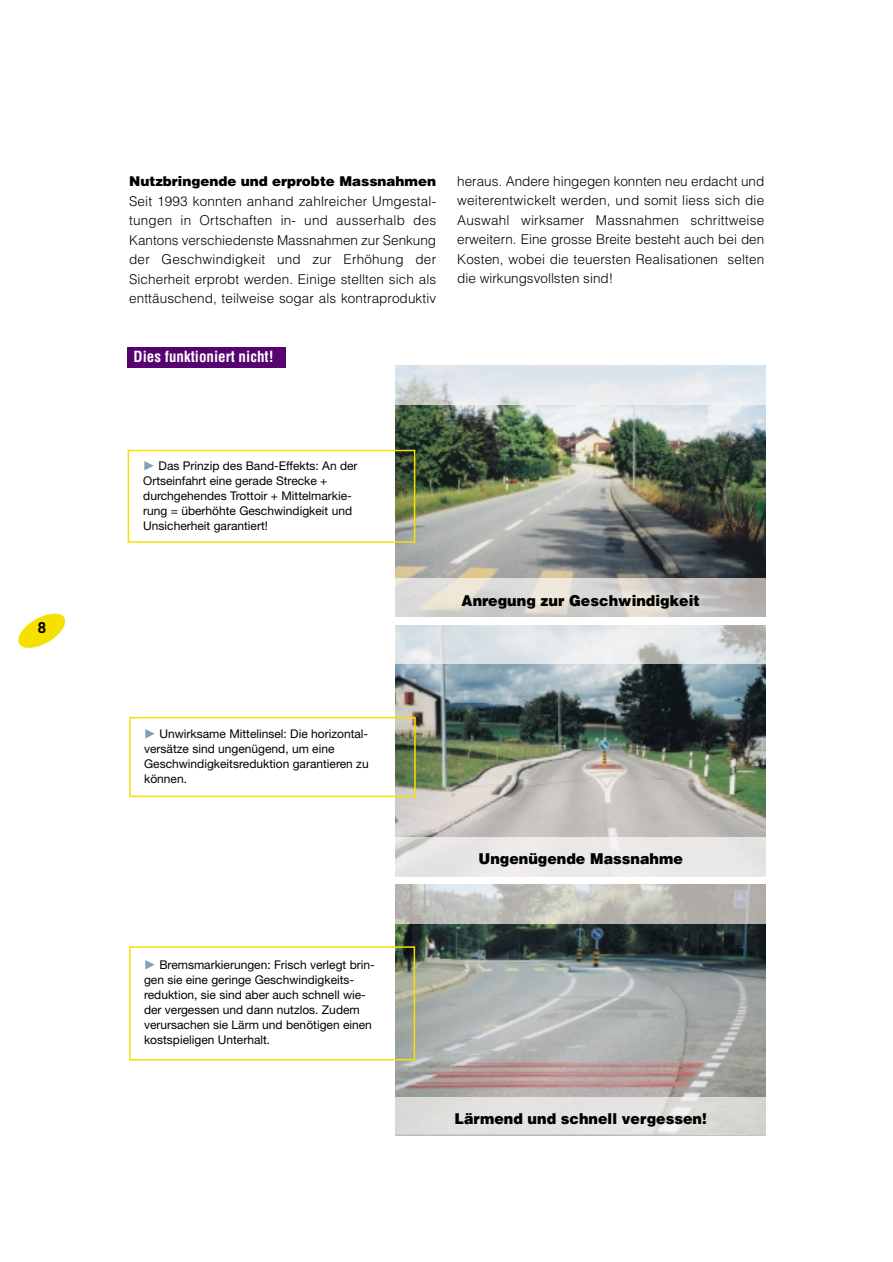
<style>
.page{position:relative;width:893px;height:1262px;background:#fff}
.page>*{position:absolute;margin:0;border:0;box-sizing:border-box;transform-origin:0 0}
.t1{font:900 15px "Helvetica";color:#000;scale:.95 1}
.t2{font:700 condensed 15px "Helvetica";color:#fff}
.t3{font:700 15px "Trade Gothic";color:#000}
.t4{font:300 13.5px/19.5px "Helvetica";letter-spacing:.01em;color:#000;text-align:justify}
.t5{font:900 13.5px "Helvetica";color:#000}
.t6{font:12px/15px "Helvetica Neue";color:#000}
.s1{font-family:"European Pi Four";color:#83a0b4}
</style>
<div class="page">
<img style="left:395px;top:404px;width:370px;height:174px">
<img style="left:395px;top:923px;width:370px;height:174px">
<img style="left:395px;top:663px;width:370px;height:175px">
<svg style="left:395px;top:366px;width:370px;height:38px;background:#e0e5ea"></svg>
<svg style="left:395px;top:578px;width:370px;height:39px;background:#d4d1cc"></svg>
<svg style="left:416px;top:884px;width:349px;height:39px;background:#c0c0ba"></svg>
<svg style="left:395px;top:1097px;width:370px;height:38px;background:#dfdedc"></svg>
<svg style="left:395px;top:625px;width:370px;height:38px;background:#dce0e3"></svg>
<div style="left:395px;top:838px;width:370px;height:38px;background:#eae9e7"></div>
<svg style="left:18px;top:613px;width:48px;height:35px"></svg>
<div style="left:128px;top:450px;width:287px;height:93px;border:2px solid #f6e000"></div>
<div style="left:128px;top:347px;width:158px;height:20px;background:#56036f"></div>
<svg style="left:129px;top:716px;width:287px;height:345px"></svg>
<p class="t3" style="left:38px;top:622px;width:10px">8</p>
<p class="t5" style="left:129px;top:177px;width:308px">Nutzbringende und erprobte Massnahmen</p>
<p class="t4" style="left:129px;top:193px;width:308px">Seit 1993 konnten anhand zahlreicher Umgestal&shy;tungen in Ortschaften in- und ausserhalb des Kantons verschiedenste Massnahmen zur Senkung der Geschwindigkeit und zur Erhöhung der Sicherheit erprobt werden. Einige stellten sich als enttäuschend, teilweise sogar als kontraproduktiv</p>
<p class="t2" style="left:134px;top:351px;width:141px">Dies funktioniert nicht!</p>
<p class="t4" style="left:457px;top:173px;width:308px">heraus. Andere hingegen konnten neu erdacht und weiterentwickelt werden, und somit liess sich die Auswahl wirksamer Massnahmen schrittweise erweitern. Eine grosse Breite besteht auch bei den Kosten, wobei die teuersten Realisationen selten die wirkungsvollsten sind!</p>
<p class="t6" style="left:143px;top:459px;width:216px"><span class="s1">-</span> Das Prinzip des Band-Effekts: An der Ortseinfahrt eine gerade Strecke + durchgehendes Trottoir + Mittelmarkie&shy;rung = überhöhte Geschwindigkeit und Unsicherheit garantiert!</p>
<p class="t1" style="left:461px;top:595px;width:252px">Anregung zur Geschwindigkeit</p>
<p class="t6" style="left:144px;top:727px;width:226px"><span class="s1">-</span> Unwirksame Mittelinsel: Die horizontal&shy;versätze sind ungenügend, um eine<br>Geschwindigkeitsreduktion garantieren zu können.</p>
<p class="t6" style="left:144px;top:958px;width:232px"><span class="s1">-</span> Bremsmarkierungen: Frisch verlegt brin&shy;gen sie eine geringe Geschwindigkeits&shy;reduktion, sie sind aber auch schnell wie&shy;der vergessen und dann nutzlos. Zudem verursachen sie Lärm und benötigen einen kostspieligen Unterhalt.</p>
<p class="t1" style="left:478px;top:852px;width:217px">Ungenügende Massnahme</p>
<p class="t1" style="left:454px;top:1113px;width:267px">Lärmend und schnell vergessen!</p>
</div>
